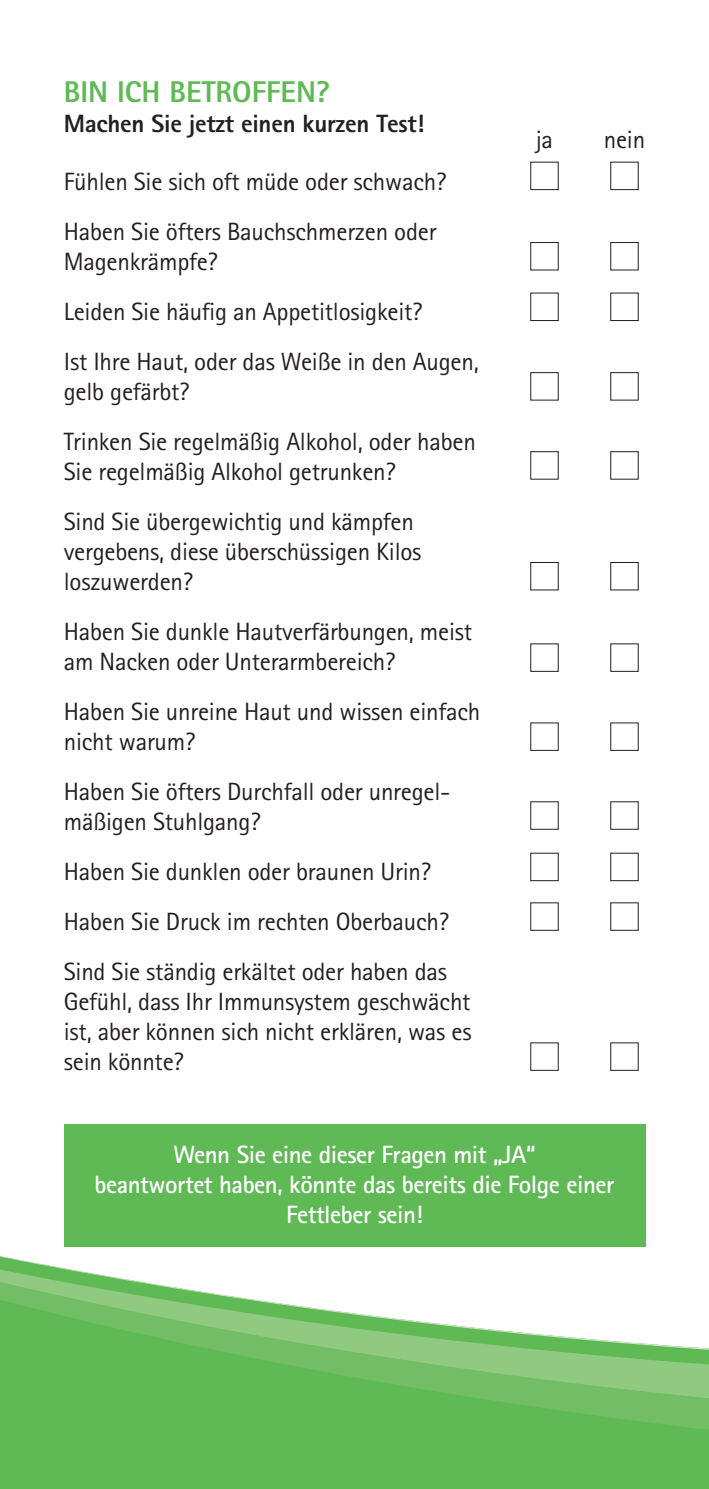
<style>
.page{position:relative;width:709px;height:1489px;background:#fff}
.page>*{position:absolute;margin:0;border:0;box-sizing:border-box;transform-origin:0 0}
.t1{font:800 30px "Rotis Sans Serif Std";color:#5fb955}
.t2{font:25px/50px "Rotis Sans Serif Std";letter-spacing:-.01em;color:#231f20}
.t3{font:700 25px/30px "Rotis Sans Serif Std";letter-spacing:-.02em;color:#fff;text-align:center}
.t4{font:800 25px "Rotis Sans Serif Std";letter-spacing:-.01em;color:#231f20}
</style>
<div class="page">
<div style="left:64px;top:1123px;width:581px;height:123px;background:#5fb955"></div>
<div style="left:0;top:1473px;width:709px;height:15px;background:#5fb955"></div>
<div style="left:0;top:1430px;width:709px;height:43px;background:#5fb955"></div>
<svg style="left:0;top:1365px;width:709px;height:65px;fill:#5fb955"></svg>
<svg style="left:0;top:1127px;width:709px;height:238px;fill:#5fb955"></svg>
<div style="left:530px;top:162px;width:28px;height:28px;border:1px solid #231f20"></div>
<div style="left:530px;top:242px;width:28px;height:28px;border:1px solid #231f20"></div>
<div style="left:530px;top:293px;width:28px;height:28px;border:1px solid #231f20"></div>
<div style="left:530px;top:372px;width:28px;height:28px;border:1px solid #231f20"></div>
<div style="left:530px;top:451px;width:28px;height:28px;border:1px solid #231f20"></div>
<div style="left:530px;top:562px;width:28px;height:28px;border:1px solid #231f20"></div>
<div style="left:530px;top:852px;width:28px;height:29px;border:1px solid #231f20"></div>
<div style="left:610px;top:162px;width:28px;height:28px;border:1px solid #231f20"></div>
<div style="left:610px;top:242px;width:28px;height:28px;border:1px solid #231f20"></div>
<div style="left:610px;top:293px;width:28px;height:28px;border:1px solid #231f20"></div>
<div style="left:610px;top:372px;width:28px;height:28px;border:1px solid #231f20"></div>
<div style="left:610px;top:451px;width:28px;height:28px;border:1px solid #231f20"></div>
<div style="left:610px;top:562px;width:28px;height:28px;border:1px solid #231f20"></div>
<div style="left:610px;top:852px;width:28px;height:29px;border:1px solid #231f20"></div>
<p class="t1" style="left:64px;top:73px;width:268px">BIN ICH BETROFFEN?</p>
<p class="t4" style="left:64px;top:108px;width:362px">Machen Sie jetzt einen kurzen Test!</p>
<p class="t2" style="left:64px;top:156px;width:384px">Fühlen Sie sich oft müde oder schwach?<br>Haben Sie öfters Bauchschmerzen oder</p>
<p class="t2" style="left:64px;top:236px;width:416px">Magenkrämpfe?<br>Leiden Sie häufig an Appetitlosigkeit?<br>Ist Ihre Haut, oder das Weiße in den Augen,</p>
<p class="t2" style="left:64px;top:366px;width:413px">gelb gefärbt?<br>Trinken Sie regelmäßig Alkohol, oder haben</p>
<p class="t2" style="left:64px;top:446px;width:351px">Sie regelmäßig Alkohol getrunken?<br>Sind Sie übergewichtig und kämpfen</p>
<p class="t2" style="left:64px;top:536px;width:359px;line-height:30px">vergebens, diese überschüssigen Kilos loszuwerden?</p>
<p class="t2" style="left:64px;top:616px;width:410px;line-height:30px">Haben Sie dunkle Hautverfärbungen, meist am Nacken oder Unterarmbereich?</p>
<p class="t2" style="left:64px;top:696px;width:418px;line-height:30px">Haben Sie unreine Haut und wissen einfach nicht warum?</p>
<p class="t2" style="left:64px;top:776px;width:388px;line-height:30px">Haben Sie öfters Durchfall oder unregel&shy;mäßigen Stuhlgang?</p>
<p class="t2" style="left:64px;top:846px;width:386px">Haben Sie dunklen oder braunen Urin?<br>Haben Sie Druck im rechten Oberbauch?<br>Sind Sie ständig erkältet oder haben das</p>
<p class="t2" style="left:64px;top:986px;width:409px;line-height:30px;text-align:justify">Gefühl, dass Ihr Immunsystem geschwächt ist, aber können sich nicht erklären, was es sein könnte?</p>
<p class="t2" style="left:536px;top:114px;width:19px">ja</p>
<p class="t2" style="left:603px;top:114px;width:43px">nein</p>
<p class="t3" style="left:95px;top:1138px;width:521px">Wenn Sie eine dieser Fragen mit „JA“<br>beantwortet haben, könnte das bereits die Folge einer<br>Fettleber sein!</p>
</div>
